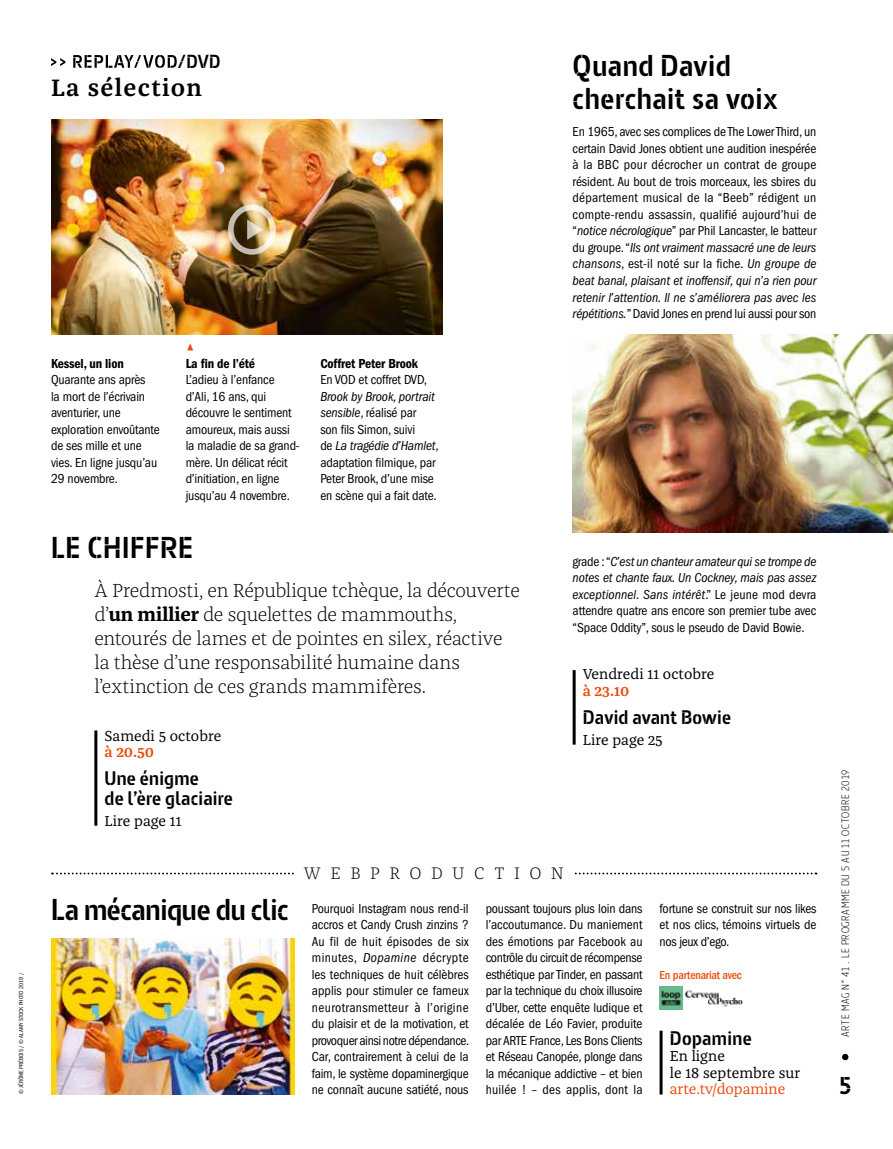
<style>
.page{position:relative;width:893px;height:1149px;background:#fff}
.page>*{position:absolute;margin:0;border:0;box-sizing:border-box;transform-origin:0 0}
.t1{font:700 30px/33px "Barna Stencil";letter-spacing:.015em;color:#000}
.t2{font:700 30px "Barna Stencil";letter-spacing:-.01em;color:#000}
.t3{font:600 24.6px "Franziska OT";letter-spacing:.05em;color:#000}
.t4{font:700 24.15px "Barna Stencil";color:#000}
.t5{font:300 19.5px/24px "Franziska OT";letter-spacing:-.015em;color:#000}
.t6{font:700 19.5px/19.5px "Barna Stencil";letter-spacing:.01em;color:#000}
.t7{font:700 18.75px "Barna Stencil";color:#000}
.t8{font:300 17.25px "Franziska OT";letter-spacing:.55em;color:#000}
.t9{font:15px/16.5px "Franziska OT";color:#000}
.t10{font:15px "Franziska OT";color:#e94e0e}
.t11{font:600 15px "Franziska OT";color:#e94e0e}
.t12{font:condensed 13.5px/16.5px "ITC Franklin Gothic Std";letter-spacing:-.01em;color:#000;text-align:justify}
.t13{font:13.5px "ITC Franklin Gothic Std Dm Cd";letter-spacing:-.01em;color:#000}
.t14{font:500 condensed 12px "ITC Franklin Gothic Std";letter-spacing:-.02em;color:#e94e0e}
.t15{font:300 10.5px "Barna";letter-spacing:.065em;color:#000}
.t16{font:condensed 6px "ITC Franklin Gothic Std";color:#000}
.s1{font-style:italic}
.s2{font-weight:700}
</style>
<div class="page">
<svg style="left:842px;top:1053px;width:6px;height:6px"></svg>
<hr style="left:573px;top:670px;width:3px;height:74px;background:#000">
<hr style="left:94px;top:730px;width:3px;height:95px;background:#000">
<svg style="left:52px;top:872px;width:764px;height:2px"></svg>
<div style="left:295px;top:865px;width:278px;height:14px;background:#fff"></div>
<img style="left:51px;top:938px;width:244px;height:155px">
<img style="left:660px;top:986px;width:22px;height:23px">
<img style="left:686px;top:990px;width:57px;height:17px">
<img style="left:51px;top:120px;width:391px;height:214px">
<img style="left:573px;top:334px;width:320px;height:198px">
<svg style="left:51px;top:55px;width:126px;height:13px"></svg>
<svg style="left:247px;top:219px;width:16px;height:21px"></svg>
<div style="left:228px;top:204px;width:48px;height:50px;border:6px solid #fff;border-radius:50%"></div>
<hr style="left:660px;top:1030px;width:3px;height:64px;background:#000">
<p class="t16" style="left:18px;top:1093px;width:123px;rotate:-90deg">© JÉRÔME PRÉBOIS / © ALAMY STOCK PHOTO 2019 /</p>
<h3 class="t7" style="left:178px;top:50px;width:44px">/DVD</h3>
<h2 class="t3" style="left:51px;top:73px;width:152px">La sélection</h2>
<p class="t13" style="left:51px;top:355px;width:74px">Kessel, un lion</p>
<p class="t12" style="left:51px;top:371px;width:110px;text-align:left">Quarante ans après<br>la mort de l’écrivain aventurier, une exploration envoûtante de ses mille et une vies. En ligne jusqu’au<br>29 novembre.</p>
<p class="t13" style="left:186px;top:355px;width:71px">La fin de l’été</p>
<p class="t12" style="left:186px;top:371px;width:116px;text-align:left">L’adieu à l’enfance d’Ali, 16 ans, qui découvre le sentiment amoureux, mais aussi la maladie de sa grand&shy;mère. Un délicat récit d’initiation, en ligne jusqu’au 4 novembre.</p>
<h1 class="t1" style="left:51px;top:531px;width:144px">LE CHIFFRE</h1>
<p class="t13" style="left:320px;top:355px;width:99px">Coffret Peter Brook</p>
<p class="t12" style="left:320px;top:371px;width:108px">En VOD et coffret DVD,</p>
<p class="t12" style="left:320px;top:388px;width:120px;text-align:left"><span class="s1">Brook by Brook, portrait sensible</span>, réalisé par<br>son fils Simon, suivi<br>de <span class="s1">La tragédie d’Hamlet</span>, adaptation filmique, par<br>Peter Brook, d’une mise en scène qui a fait date.</p>
<h3 class="t5" style="left:94px;top:578px;width:427px">À Predmosti, en République tchèque, la découverte d’<span class="s2">un millier</span> de squelettes de mammouths, entourés de lames et de pointes en silex, réactive la thèse d’une responsabilité humaine dans l’extinction de ces grands mammifères.</h3>
<h1 class="t1" style="left:573px;top:50px;width:206px">Quand David cherchait sa voix</h1>
<p class="t12" style="left:573px;top:124px;width:245px">En 1965, avec ses complices de The Lower Third, un certain David Jones obtient une audition inespérée à la BBC pour décrocher un contrat de groupe résident. Au bout de trois morceaux, les sbires du département musical de la “Beeb” rédigent un compte-rendu assassin, qualifié aujourd’hui de “<span class="s1">notice nécrologique</span>” par Phil Lancaster, le batteur du groupe. “<span class="s1">Ils ont vraiment massacré une de leurs chansons</span>, est-il noté sur la fiche<span class="s1">. Un groupe de beat banal, plaisant et inoffensif, qui n’a rien pour retenir l’attention. Il ne s’améliorera pas avec les répétitions.</span>” David Jones en prend lui aussi pour son</p>
<p class="t12" style="left:573px;top:553px;width:245px">grade : “<span class="s1">C’est un chanteur amateur qui se trompe de notes et chante faux. Un Cockney, mais pas assez exceptionnel. Sans intérêt</span>.” Le jeune mod devra attendre quatre ans encore son premier tube avec “Space Oddity”, sous le pseudo de David Bowie.</p>
<p class="t9" style="left:583px;top:666px;width:133px">Vendredi 11 octobre</p>
<p class="t11" style="left:583px;top:681px;width:48px">à 23.10</p>
<h3 class="t6" style="left:583px;top:707px;width:150px">David avant Bowie</h3>
<p class="t9" style="left:105px;top:727px;width:118px">Samedi 5 octobre</p>
<p class="t9" style="left:583px;top:731px;width:81px">Lire page 25</p>
<p class="t11" style="left:105px;top:743px;width:51px">à 20.50</p>
<h3 class="t6" style="left:105px;top:768px;width:130px">Une énigme<br>de l’ère glaciaire</h3>
<p class="t9" style="left:105px;top:812px;width:79px">Lire page 11</p>
<h1 class="t2" style="left:51px;top:890px;width:239px">La mécanique du clic</h1>
<p class="t8" style="left:303px;top:863px;width:262px">WEBPRODUCTION</p>
<p class="t12" style="left:312px;top:899px;width:159px">Pourquoi Instagram nous rend-il accros et Candy Crush zinzins ?<br>Au fil de huit épisodes de six minutes, <span class="s1">Dopamine</span> décrypte les techniques de huit célèbres applis pour stimuler ce fameux neurotransmetteur à l’origine du plaisir et de la motivation, et provoquer ainsi notre dépendance.<br>Car, contrairement à celui de la faim, le système dopaminergique ne connaît aucune satiété, nous</p>
<p class="t12" style="left:486px;top:899px;width:158px">poussant toujours plus loin dans l’accoutumance. Du maniement des émotions par Facebook au contrôle du circuit de récompense esthétique par Tinder, en passant par la technique du choix illusoire d’Uber, cette enquête ludique et décalée de Léo Favier, produite par ARTE France, Les Bons Clients et Réseau Canopée, plonge dans la mécanique addictive – et bien huilée ! – des applis, dont la</p>
<p class="t12" style="left:660px;top:899px;width:158px">fortune se construit sur nos likes et nos clics, témoins virtuels de nos jeux d’ego.</p>
<p class="t14" style="left:660px;top:967px;width:84px">En partenariat avec</p>
<h3 class="t6" style="left:670px;top:1027px;width:84px">Dopamine</h3>
<p class="t9" style="left:670px;top:1047px;width:132px">En ligne<br>le 18 septembre sur</p>
<p class="t10" style="left:670px;top:1080px;width:117px">arte.tv/dopamine</p>
<p class="t15" style="left:839px;top:1036px;width:268px;rotate:-90deg">ARTE MAG N° 41 . LE PROGRAMME DU 5 AU 11 OCTOBRE 2019</p>
<h3 class="t4" style="left:839px;top:1070px;width:14px">5</h3>
</div>
